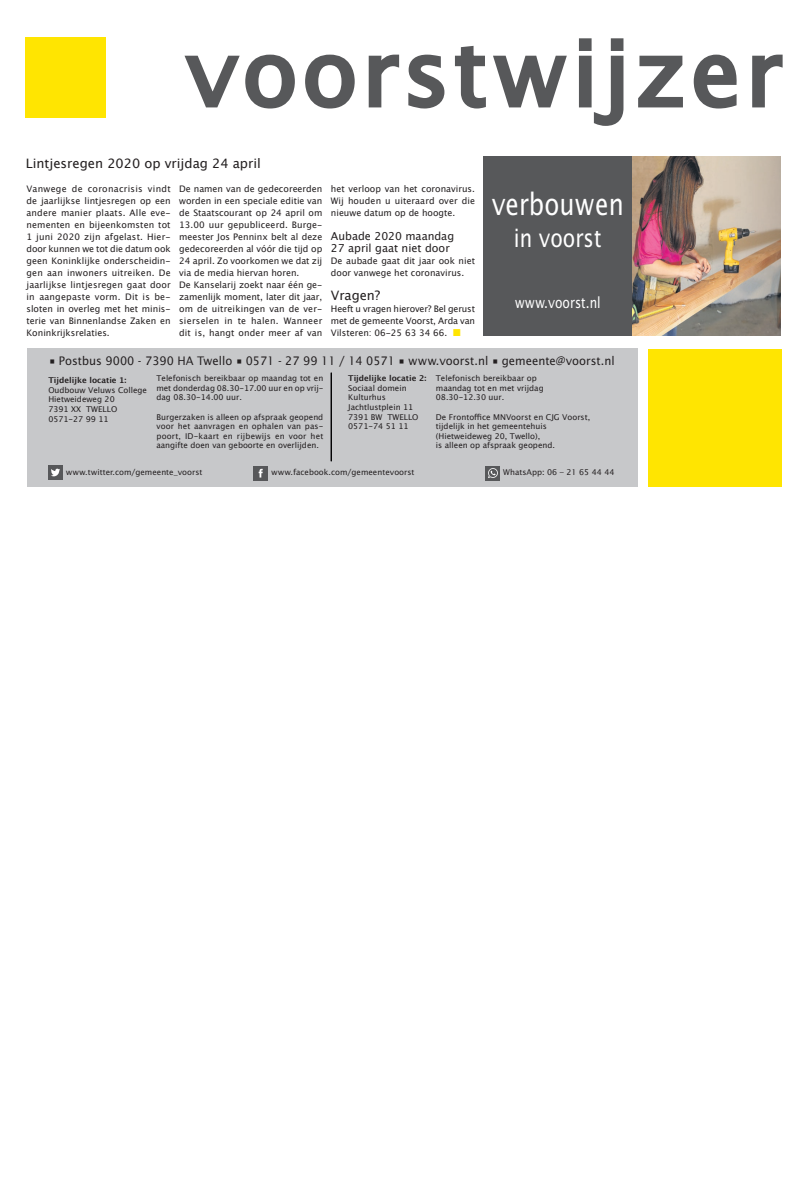
<style>
.page{position:relative;width:806px;height:1180px;background:#fff}
.page>*{position:absolute;margin:0;border:0;box-sizing:border-box;transform-origin:0 0}
.t1{font:90px "Lucida Sans";letter-spacing:.05em;color:#57585a}
.t2{font:30.3px "Lucida Sans";color:#fff;scale:.8 1}
.t3{font:25.3px "Lucida Sans";color:#fff;scale:.8 1}
.t4{font:15.2px "Lucida Sans";color:#fff;scale:.8 1}
.t5{font:13px "Lucida Grande";color:#231f20}
.t6{font:11.8px "Lucida Sans";color:#231f20;scale:.96 1}
.t7{font:11px/12px "Lucida Grande";color:#231f20}
.t8{font:9px/12px "Lucida Grande";color:#231f20;text-align:justify}
.t9{font:8px/9.6px "Lucida Grande";color:#231f20}
.t10{font:8px "Lucida Sans";color:#231f20}
.t11{font:700 8px "Lucida Grande";color:#231f20}
.s1{color:#ffe501}
.s2{font-family:"Lucida Grande"}
</style>
<div class="page">
<svg style="left:184px;top:54px;width:111px;height:55px"></svg>
<svg style="left:305px;top:54px;width:50px;height:55px"></svg>
<svg style="left:368px;top:54px;width:77px;height:55px"></svg>
<svg style="left:455px;top:45px;width:112px;height:64px"></svg>
<svg style="left:578px;top:38px;width:46px;height:88px"></svg>
<svg style="left:638px;top:55px;width:45px;height:53px"></svg>
<svg style="left:693px;top:54px;width:44px;height:55px"></svg>
<svg style="left:752px;top:54px;width:31px;height:54px"></svg>
<div style="left:26px;top:37px;width:80px;height:80px;background:#ffe501"></div>
<div style="left:27px;top:348px;width:610px;height:138px;background:#c7c8ca"></div>
<div style="left:648px;top:349px;width:133px;height:137px;background:#ffe501"></div>
<div style="left:48px;top:465px;width:14px;height:14px;background:#57585a"></div>
<svg style="left:51px;top:468px;width:9px;height:8px"></svg>
<div style="left:485px;top:466px;width:14px;height:14px;background:#57585a"></div>
<svg style="left:488px;top:468px;width:9px;height:10px"></svg>
<div style="left:253px;top:466px;width:15px;height:14px;background:#57585a"></div>
<svg style="left:258px;top:469px;width:4px;height:8px"></svg>
<hr style="left:331px;top:372px;width:1px;height:89px;background:#000001">
<div style="left:483px;top:156px;width:297px;height:179px;background:#57585a"></div>
<img style="left:632px;top:156px;width:148px;height:179px">
<h1 class="t1" style="left:186px;top:21px;width:597px">voorstwijzer</h1>
<h3 class="t5" style="left:26px;top:156px;width:236px">Lintjesregen 2020 op vrijdag 24 april</h3>
<p class="t8" style="left:26px;top:183px;width:146px">Vanwege de coronacrisis vindt de jaarlijkse lintjesregen op een andere manier plaats. Alle eve&shy;nementen en bijeenkomsten tot 1 juni 2020 zijn afgelast. Hier&shy;door kunnen we tot die datum ook geen Koninklijke onderscheidin&shy;gen aan inwoners uitreiken. De jaarlijkse lintjesregen gaat door in aangepaste vorm. Dit is be&shy;sloten in overleg met het minis&shy;terie van Binnenlandse Zaken en Koninkrijksrelaties.</p>
<p class="t8" style="left:179px;top:183px;width:145px;text-align:left">De namen van de gedecoreerden worden in een speciale editie van de Staatscourant op 24 april om<br>13.00 uur gepubliceerd. Burge&shy;meester Jos Penninx belt al deze gedecoreerden al vóór die tijd op<br>24 april. Zo voorkomen we dat zij via de media hiervan horen.<br>De Kanselarij zoekt naar één ge&shy;zamenlijk moment, later dit jaar, om de uitreikingen van de ver&shy;sierselen in te halen. Wanneer dit is, hangt onder meer af van</p>
<p class="t8" style="left:331px;top:183px;width:145px">het verloop van het coronavirus.<br>Wij houden u uiteraard over die nieuwe datum op de hoogte.</p>
<p class="t7" style="left:331px;top:230px;width:125px">Aubade 2020 maandag<br>27 april gaat niet door</p>
<p class="t8" style="left:331px;top:255px;width:145px">De aubade gaat dit jaar ook niet door vanwege het coronavirus.</p>
<h3 class="t5" style="left:331px;top:288px;width:51px">Vragen?</h3>
<p class="t8" style="left:331px;top:303px;width:145px">Heeft u vragen hierover? Bel gerust met de gemeente Voorst, Arda van Vilsteren: 06-25 63 34 66. <span class="s1">■</span></p>
<h2 class="t2" style="left:491px;top:186px;width:166px">verbouwen</h2>
<h3 class="t3" style="left:513px;top:224px;width:111px">in voorst</h3>
<h3 class="t4" style="left:514px;top:294px;width:109px">www.voorst.nl</h3>
<h3 class="t6" style="left:49px;top:354px;width:590px"><span class="s2">■</span> Postbus 9000 - 7390 HA Twello <span class="s2">■</span> 0571 - 27 99 11 / 14 0571 <span class="s2">■</span> www.voorst.nl <span class="s2">■</span> gemeente@voorst.nl</h3>
<p class="t11" style="left:48px;top:374px;width:80px">Tijdelijke locatie 1:</p>
<p class="t9" style="left:48px;top:385px;width:100px">Oudbouw Veluws College<br>Hietweideweg 20<br>7391 XX TWELLO<br>0571-27 99 11</p>
<p class="t9" style="left:156px;top:373px;width:168px;text-align:justify">Telefonisch bereikbaar op maandag tot en met donderdag 08.30-17.00 uur en op vrij&shy;dag 08.30-14.00 uur.</p>
<p class="t9" style="left:156px;top:412px;width:168px;text-align:justify">Burgerzaken is alleen op afspraak geopend voor het aanvragen en ophalen van pas&shy;poort, ID-kaart en rijbewijs en voor het aangifte doen van geboorte en overlijden.</p>
<p class="t9" style="left:435px;top:373px;width:109px">Telefonisch bereikbaar op maandag tot en met vrijdag<br>08.30-12.30 uur.</p>
<p class="t9" style="left:435px;top:412px;width:156px">De Frontoffice MNVoorst en CJG Voorst, tijdelijk in het gemeentehuis (Hietweideweg 20, Twello),<br>is alleen op afspraak geopend.</p>
<p class="t11" style="left:348px;top:372px;width:80px">Tijdelijke locatie 2:</p>
<p class="t9" style="left:348px;top:383px;width:72px">Sociaal domein<br>Kulturhus<br>Jachtlustplein 11<br>7391 BW TWELLO<br>0571-74 51 11</p>
<p class="t10" style="left:66px;top:467px;width:138px">www.twitter.com/gemeente_voorst</p>
<p class="t10" style="left:271px;top:468px;width:145px">www.facebook.com/gemeentevoorst</p>
<p class="t10" style="left:503px;top:467px;width:113px">WhatsApp: 06 – 21 65 44 44</p>
</div>
